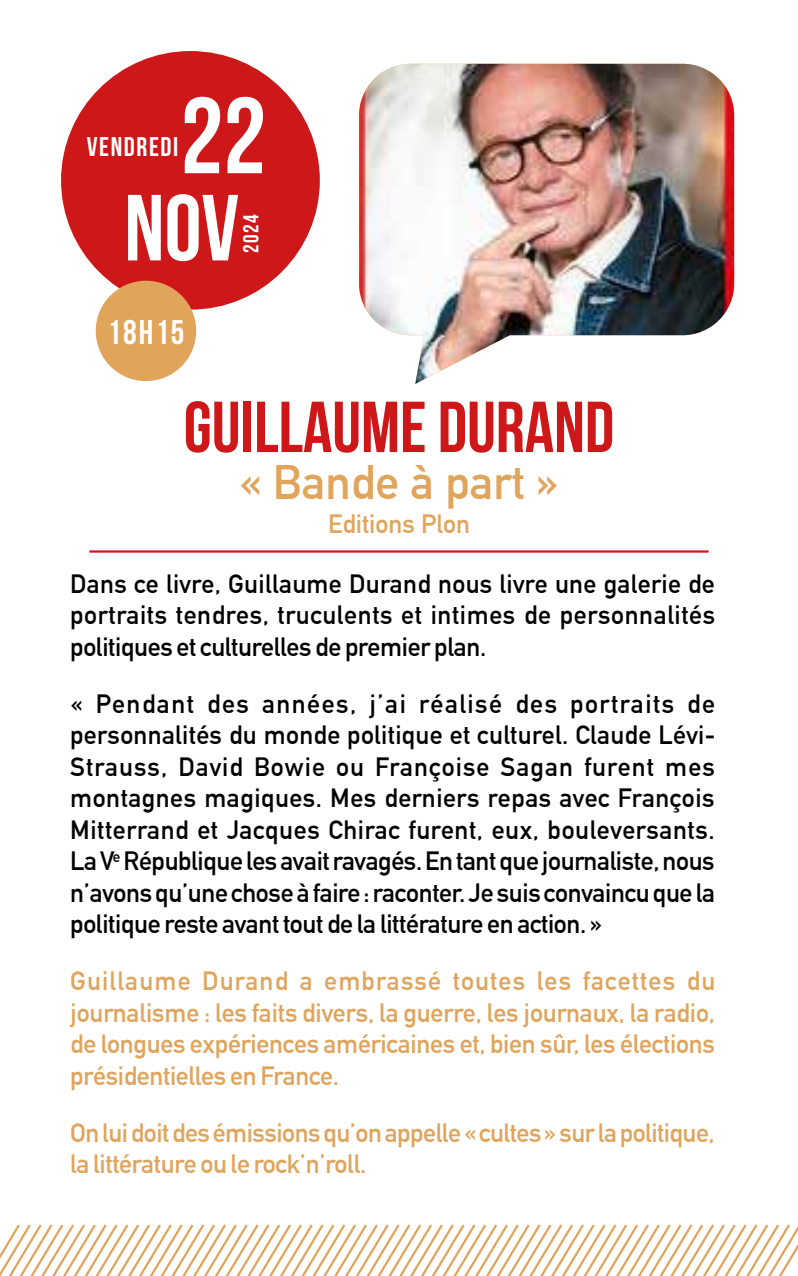
<style>
.page{position:relative;width:798px;height:1276px;background:#fff}
.page>*{position:absolute;margin:0;border:0;box-sizing:border-box;transform-origin:0 0}
.t1{font:108px "Bebas Neue";color:#fff}
.t2{font:93.6px "Bebas Neue";color:#fff}
.t3{font:700 72px "Bebas Neue";color:#cd1719}
.t4{font:700 47.25px "DIN Alternate";color:#e0a45b}
.t5{font:34.2px "Bebas Neue";letter-spacing:.06em;color:#fff}
.t6{font:27px "Bebas Neue";letter-spacing:.06em;color:#fff}
.t7{font:700 25.88px/31.5px "DIN Alternate";letter-spacing:-.01em;color:#000;text-align:justify}
.t8{font:700 25.88px/31.5px "DIN Alternate";letter-spacing:-.01em;color:#e0a45b;text-align:justify}
.t9{font:21.6px "Bebas Neue";color:#fff}
</style>
<div class="page">
<svg style="left:0;top:1224px;width:797px;height:52px"></svg>
<img style="left:359px;top:64px;width:374px;height:320px">
<hr style="left:89px;top:550px;width:619px;height:2px;background:#cd1719">
<div style="left:61px;top:51px;width:259px;height:259px;background:#cd1719;border-radius:50%"></div>
<div style="left:96px;top:281px;width:100px;height:100px;background:#e0a45b;border-radius:50%"></div>
<h1 class="t1" style="left:180px;top:77px;width:87px">22</h1>
<h2 class="t2" style="left:124px;top:177px;width:116px">NOV</h2>
<p class="t6" style="left:87px;top:132px;width:93px">VENDREDI</p>
<p class="t9" style="left:239px;top:253px;width:40px;rotate:-90deg">2024</p>
<h3 class="t5" style="left:107px;top:313px;width:78px">18h15</h3>
<h3 class="t3" style="left:184px;top:388px;width:432px">GUILLAUME DURAND</h3>
<h3 class="t4" style="left:239px;top:447px;width:321px">« Bande à part »</h3>
<p class="t8" style="left:328px;top:506px;width:143px">Editions Plon</p>
<p class="t7" style="left:70px;top:566px;width:646px">Dans ce livre, Guillaume Durand nous livre une galerie de portraits tendres, truculents et intimes de personnalités politiques et culturelles de premier plan.</p>
<p class="t7" style="left:70px;top:686px;width:646px">« Pendant des années, j’ai réalisé des portraits de personnalités du monde politique et culturel. Claude Lévi-Strauss, David Bowie ou Françoise Sagan furent mes montagnes magiques. Mes derniers repas avec François Mitterrand et Jacques Chirac furent, eux, bouleversants.<br>La V<sup>e</sup> République les avait ravagés. En tant que journaliste, nous n’avons qu’une chose à faire : raconter. Je suis convaincu que la politique reste avant tout de la littérature en action. »</p>
<p class="t8" style="left:70px;top:963px;width:646px">Guillaume Durand a embrassé toutes les facettes du journalisme : les faits divers, la guerre, les journaux, la radio, de longues expériences américaines et, bien sûr, les élections présidentielles en France.</p>
<p class="t8" style="left:70px;top:1115px;width:645px">On lui doit des émissions qu’on appelle « cultes » sur la politique, la littérature ou le rock’n’roll.</p>
</div>
